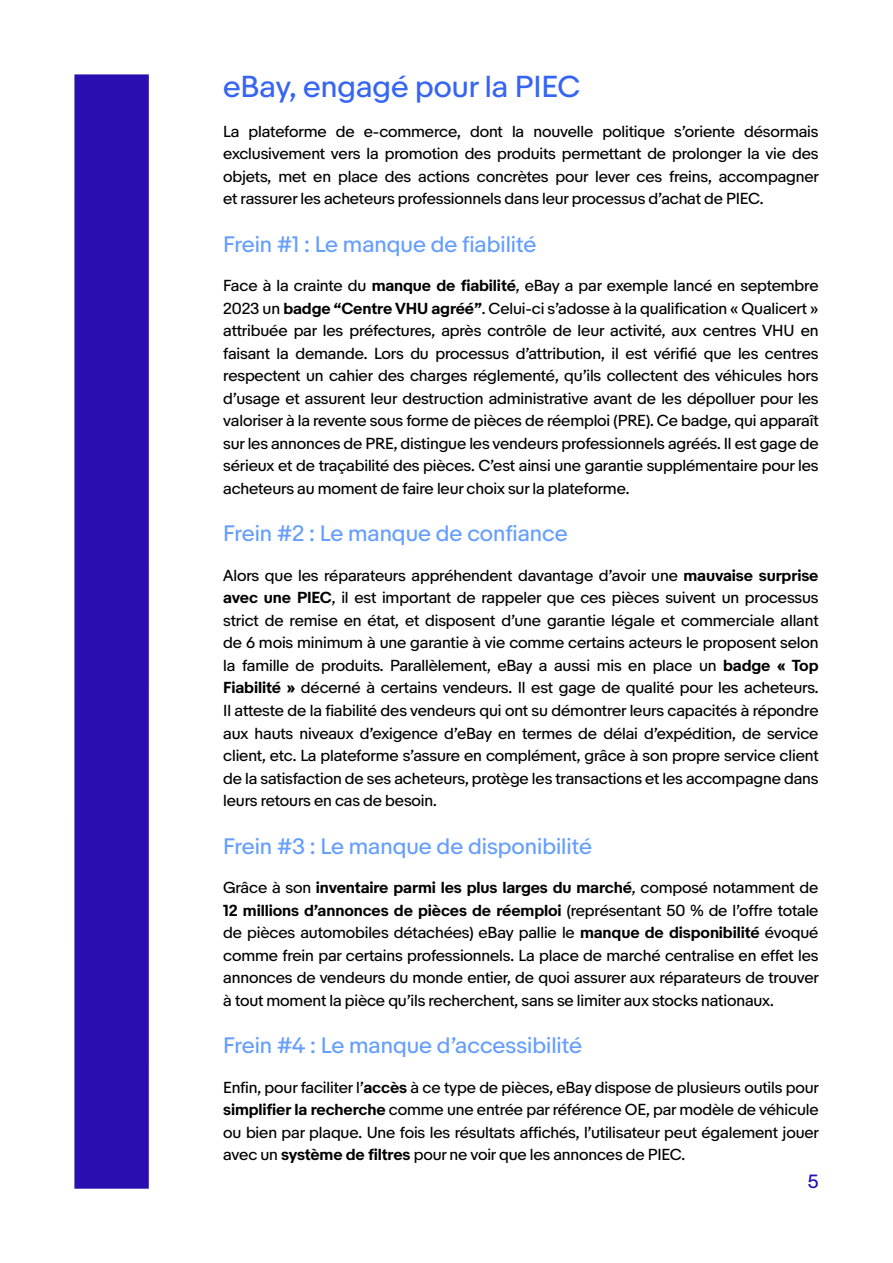
<style>
.page{position:relative;width:893px;height:1263px;background:#fff}
.page>*{position:absolute;margin:0;border:0;box-sizing:border-box;transform-origin:0 0}
.t1{font:28.5px "Market Sans";color:#3665f3}
.t2{font:21px "Market Sans";color:#659eff}
.t3{font:18px "Market Sans";color:#2b0eaf}
.t4{font:15px/22.5px "Market Sans";letter-spacing:-.01em;color:#000;text-align:justify}
.s1{font-weight:700}
</style>
<div class="page">
<div style="left:74px;top:74px;width:75px;height:1115px;background:#2b0eaf"></div>
<h1 class="t1" style="left:223px;top:69px;width:359px">eBay, engagé pour la PIEC</h1>
<p class="t4" style="left:223px;top:120px;width:597px">La plateforme de e-commerce, dont la nouvelle politique s’oriente désormais exclusivement vers la promotion des produits permettant de prolonger la vie des objets, met en place des actions concrètes pour lever ces freins, accompagner et rassurer les acheteurs professionnels dans leur processus d’achat de PIEC.</p>
<h2 class="t2" style="left:223px;top:231px;width:315px">Frein #1 : Le manque de fiabilité</h2>
<p class="t4" style="left:223px;top:275px;width:597px">Face à la crainte du <span class="s1">manque de fiabilité</span>, eBay a par exemple lancé en septembre 2023 un <span class="s1">badge “Centre VHU agréé”</span>. Celui-ci s’adosse à la qualification « Qualicert » attribuée par les préfectures, après contrôle de leur activité, aux centres VHU en faisant la demande. Lors du processus d’attribution, il est vérifié que les centres respectent un cahier des charges réglementé, qu’ils collectent des véhicules hors d’usage et assurent leur destruction administrative avant de les dépolluer pour les valoriser à la revente sous forme de pièces de réemploi (PRE). Ce badge, qui apparaît sur les annonces de PRE, distingue les vendeurs professionnels agréés. Il est gage de sérieux et de traçabilité des pièces. C’est ainsi une garantie supplémentaire pour les acheteurs au moment de faire leur choix sur la plateforme.</p>
<h2 class="t2" style="left:223px;top:521px;width:346px">Frein #2 : Le manque de confiance</h2>
<p class="t4" style="left:223px;top:565px;width:597px">Alors que les réparateurs appréhendent davantage d’avoir une <span class="s1">mauvaise surprise avec une PIEC</span>, il est important de rappeler que ces pièces suivent un processus strict de remise en état, et disposent d’une garantie légale et commerciale allant de 6 mois minimum à une garantie à vie comme certains acteurs le proposent selon la famille de produits. Parallèlement, eBay a aussi mis en place un <span class="s1">badge « Top Fiabilité »</span> décerné à certains vendeurs. Il est gage de qualité pour les acheteurs.<br>Il atteste de la fiabilité des vendeurs qui ont su démontrer leurs capacités à répondre aux hauts niveaux d’exigence d’eBay en termes de délai d’expédition, de service client, etc. La plateforme s’assure en complément, grâce à son propre service client de la satisfaction de ses acheteurs, protège les transactions et les accompagne dans leurs retours en cas de besoin.</p>
<h2 class="t2" style="left:223px;top:833px;width:370px">Frein #3 : Le manque de disponibilité</h2>
<p class="t4" style="left:223px;top:877px;width:597px">Grâce à son <span class="s1">inventaire parmi les plus larges du marché</span>, composé notamment de <span class="s1">12 millions d’annonces de pièces de réemploi</span> (représentant 50 % de l’offre totale de pièces automobiles détachées) eBay pallie le <span class="s1">manque de disponibilité</span> évoqué comme frein par certains professionnels. La place de marché centralise en effet les annonces de vendeurs du monde entier, de quoi assurer aux réparateurs de trouver à tout moment la pièce qu’ils recherchent, sans se limiter aux stocks nationaux.</p>
<h2 class="t2" style="left:223px;top:1033px;width:360px">Frein #4 : Le manque d’accessibilité</h2>
<p class="t4" style="left:223px;top:1076px;width:597px">Enfin, pour faciliter l’<span class="s1">accès</span> à ce type de pièces, eBay dispose de plusieurs outils pour <span class="s1">simplifier la recherche</span> comme une entrée par référence OE, par modèle de véhicule ou bien par plaque. Une fois les résultats affichés, l’utilisateur peut également jouer avec un <span class="s1">système de filtres</span> pour ne voir que les annonces de PIEC.</p>
<p class="t3" style="left:808px;top:1170px;width:12px">5</p>
</div>
